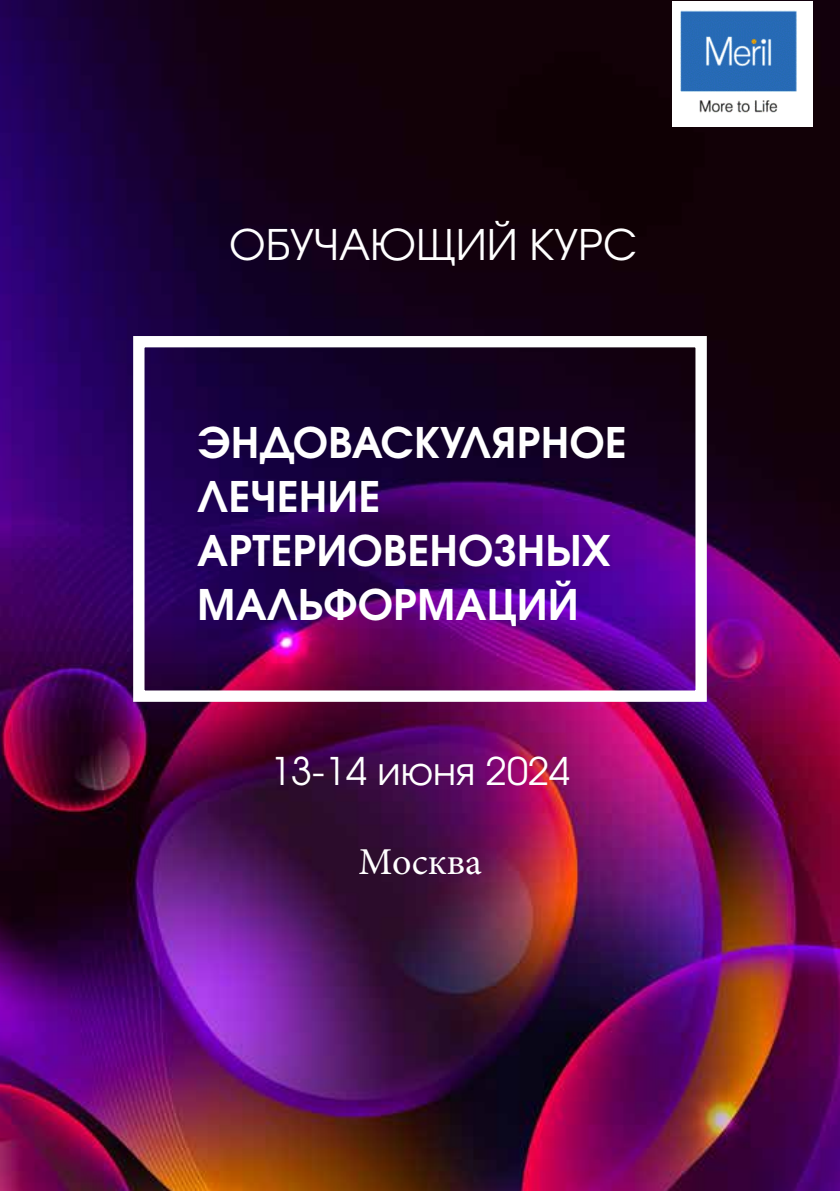
<style>
.page{position:relative;width:840px;height:1191px;background:#fff}
.page>*{position:absolute;margin:0;border:0;box-sizing:border-box;transform-origin:0 0}
.t1{font:700 42px/54px "Evolventa";color:#fff}
.t2{font:42px "Evolventa";color:#fff}
.t3{font:38px "Evolventa";color:#fff}
.t4{font:38px "Minion Pro";color:#fff}
</style>
<div class="page">
<img style="left:0;top:0;width:839px;height:1191px">
<div style="left:133px;top:336px;width:573px;height:366px;border:11px solid #fff"></div>
<img style="left:671px;top:1px;width:141px;height:126px">
<p class="t2" style="left:229px;top:219px;width:409px">ОБУЧАЮЩИЙ КУРС</p>
<p class="t1" style="left:197px;top:415px;width:431px">ЭНДОВАСКУЛЯРНОЕ<br>ЛЕЧЕНИЕ<br>АРТЕРИОВЕНОЗНЫХ<br>МАЛЬФОРМАЦИЙ</p>
<p class="t3" style="left:270px;top:748px;width:301px">13-14 июня 2024</p>
<p class="t4" style="left:358px;top:836px;width:125px">Москва</p>
</div>
